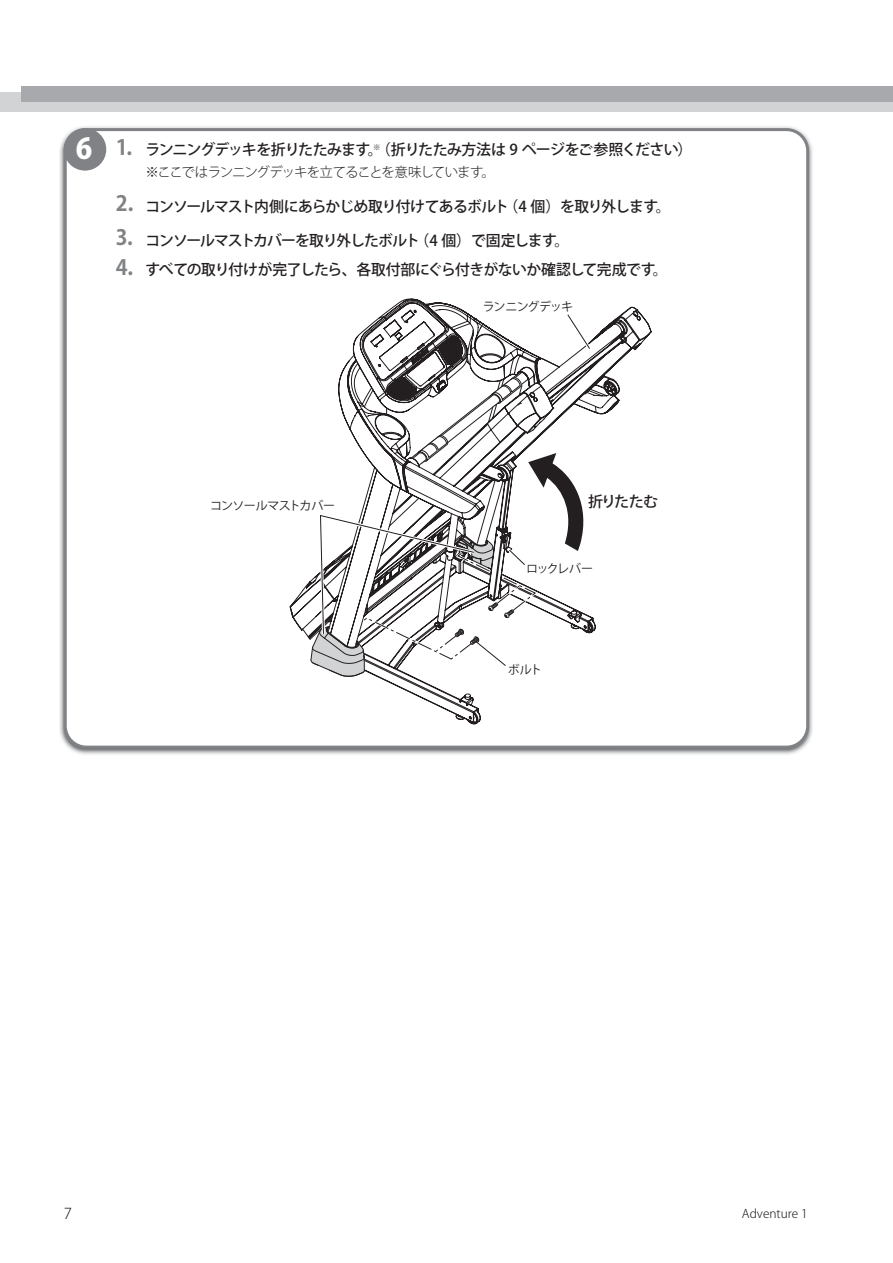
<style>
.page{position:relative;width:893px;height:1263px;background:#fff}
.page>*{position:absolute;margin:0;border:0;box-sizing:border-box;transform-origin:0 0}
.t1{font:15px "Koz Go Pro Medium 90 msp RKSJ H";letter-spacing:-.065em;color:#231f20}
.t2{font:15px "Koz Go Pro Medium 90 msp RKSJ H";letter-spacing:-.035em;color:#231f20}
.t3{font:15px "Koz Go Pro Light 90 msp RKSJ H";color:#231f20}
.t4{font:13.5px "Koz Go Pro Light 90 msp RKSJ H";letter-spacing:-.085em;color:#231f20}
.t5{font:12px "Koz Go Pro Regular 90 msp RKSJ H";letter-spacing:-.065em;color:#231f20}
.t6{font:12px "Koz Go Pro Light 90 msp RKSJ H";color:#231f20}
.s1{font-family:"Koz Go Pro Heavy 90 msp RKSJ H";font-size:28.5px;color:#fff}
.s2{font-family:"Koz Go Pro Bold 90 msp RKSJ H";font-size:21px;color:#808285}
</style>
<div class="page">
<div style="left:0;top:92px;width:893px;height:20px;background:#d1d3d4"></div>
<div style="left:21px;top:86px;width:872px;height:16px;background:#a7a9ac"></div>
<img style="left:59px;top:126px;width:754px;height:629px">
<div style="left:65px;top:130px;width:743px;height:617px;background:#fff;border-radius:21px"></div>
<div style="left:64px;top:128px;width:745px;height:621px;border:3px solid #808285;border-radius:21px"></div>
<div style="left:65px;top:130px;width:40px;height:39px;background:#808285;border-radius:50%"></div>
<div style="left:64px;top:128px;width:42px;height:43px;border:3px solid #808285;border-radius:50%"></div>
<svg style="left:290px;top:306px;width:362px;height:419px"></svg>
<div style="left:585px;top:492px;width:76px;height:19px;background:#fff"></div>
<svg style="left:302px;top:299px;width:294px;height:379px"></svg>
<p class="t1" style="left:76px;top:144px;width:618px"><span class="s1">6</span> <span class="s2">1.</span> ランニングデッキを折りたたみます。<sup>※</sup>（折りたたみ方法は 9 ページをご参照ください）</p>
<p class="t4" style="left:146px;top:167px;width:351px">※ここではランニングデッキを立てることを意味しています。</p>
<p class="t1" style="left:116px;top:201px;width:556px"><span class="s2">2.</span> コンソールマスト内側にあらかじめ取り付けてあるボルト（4 個）を取り外します。</p>
<p class="t1" style="left:116px;top:235px;width:455px"><span class="s2">3.</span> コンソールマストカバーを取り外したボルト（4 個）で固定します。</p>
<p class="t2" style="left:116px;top:264px;width:553px"><span class="s2">4.</span> すべての取り付けが完了したら、各取付部にぐら付きがないか確認して完成です。</p>
<p class="t5" style="left:210px;top:501px;width:127px">コンソールマストカバー</p>
<p class="t5" style="left:483px;top:302px;width:92px">ランニングデッキ</p>
<p class="t1" style="left:588px;top:496px;width:72px">折りたたむ</p>
<p class="t5" style="left:526px;top:564px;width:68px">ロックレバー</p>
<p class="t5" style="left:508px;top:665px;width:36px">ボルト</p>
<p class="t3" style="left:64px;top:1208px;width:10px">7</p>
<p class="t6" style="left:742px;top:1209px;width:67px">Adventure 1</p>
</div>
